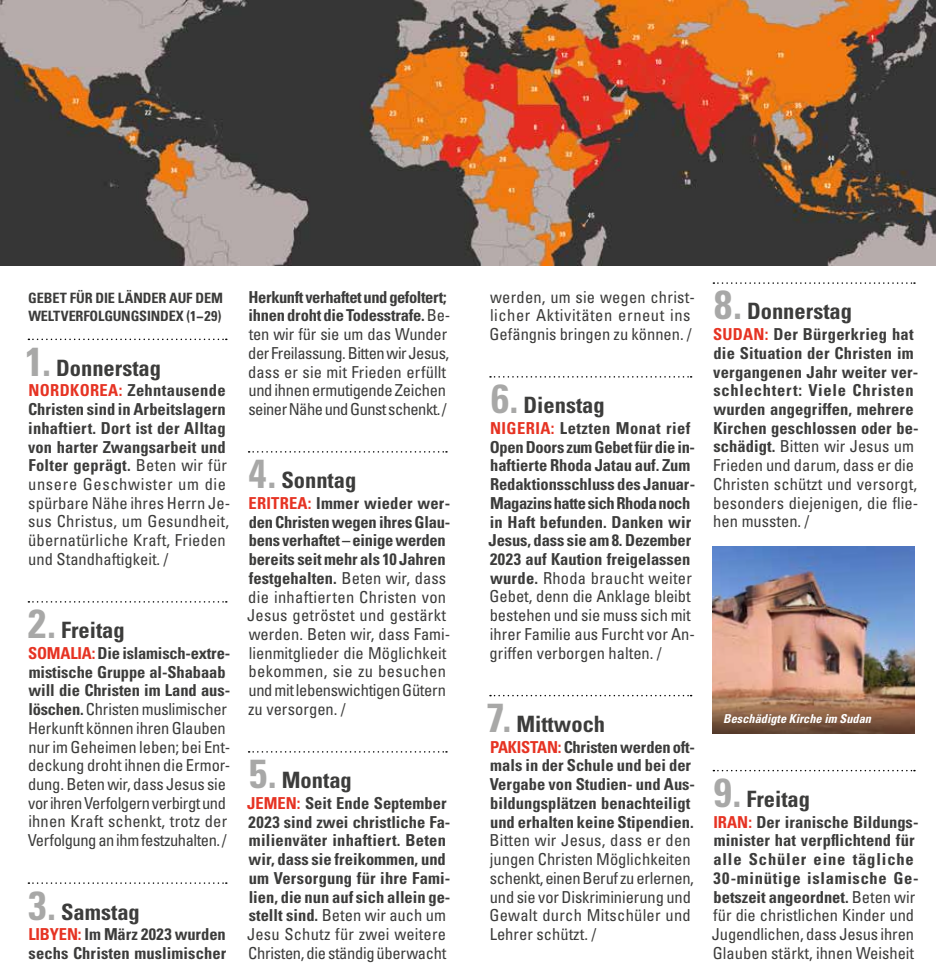
<style>
.page{position:relative;width:936px;height:978px;background:#fff}
.page>*{position:absolute;margin:0;border:0;box-sizing:border-box;transform-origin:0 0}
.t1{font:700 condensed 22.5px "Univers LT Std";color:#3c3c3b}
.t2{font:700 condensed 16.5px/18.8px "Univers LT Std";color:#3c3c3b}
.t3{font:condensed 16.5px/18.8px "Univers LT Std";color:#3c3c3b}
.t4{font:condensed 16.5px/18.8px "Univers LT Std";letter-spacing:-.02em;color:#3c3c3b}
.t5{font:700 condensed 14.25px/18.8px "Univers LT Std";letter-spacing:-.01em;color:#3c3c3b}
.t6{font:italic 700 condensed 12.3px "Univers LT Std";color:#fff}
.s1{font-size:40.5px;color:#a8a8a7}
.s2{font-weight:700;color:#e63323}
.s3{font-weight:700}
.s4{color:#e63323}
.s5{font-weight:400}
</style>
<div class="page">
<img style="left:712px;top:546px;width:202px;height:123px">
<svg style="left:712px;top:669px;width:202px;height:65px;background:#a0755b"></svg>
<svg style="left:28px;top:339px;width:199px;height:1px"></svg>
<svg style="left:28px;top:601px;width:199px;height:2px"></svg>
<svg style="left:28px;top:882px;width:199px;height:2px"></svg>
<svg style="left:248px;top:451px;width:199px;height:2px"></svg>
<svg style="left:248px;top:751px;width:199px;height:2px"></svg>
<svg style="left:713px;top:282px;width:201px;height:2px"></svg>
<svg style="left:490px;top:376px;width:201px;height:2px"></svg>
<svg style="left:490px;top:695px;width:201px;height:1px"></svg>
<svg style="left:713px;top:770px;width:201px;height:1px"></svg>
<img style="left:0;top:0;width:935px;height:265px">
<p class="t5" style="left:28px;top:288px;width:196px">GEBET FÜR DIE LÄNDER AUF DEM<br>WELTVERFOLGUNGSINDEX (1−29)</p>
<h1 class="t1" style="left:25px;top:354px;width:137px"><span class="s1">1.</span> Donnerstag</h1>
<p class="t3" style="left:28px;top:381px;width:203px"><span class="s2">NORDKOREA:</span> <span class="s3">Zehntausende<br>Christen sind in Arbeitslagern inhaftiert. Dort ist der Alltag von harter Zwangsarbeit und<br>Folter geprägt.</span> Beten wir für unsere Geschwister um die spürbare Nähe ihres Herrn Je&shy;sus Christus, um Gesundheit, übernatürliche Kraft, Frieden und Standhaftigkeit. /</p>
<h1 class="t1" style="left:28px;top:616px;width:98px"><span class="s1">2.</span> Freitag</h1>
<p class="t3" style="left:28px;top:643px;width:204px"><span class="s2">SOMALIA:</span> <span class="s3">Die islamisch-extre&shy;mistische Gruppe al-Shabaab will die Christen im Land aus&shy;löschen.</span> Christen muslimischer<br>Herkunft können ihren Glauben nur im Geheimen leben; bei Ent&shy;deckung droht ihnen die Ermor&shy;dung. Beten wir, dass Jesus sie vor ihren Verfolgern verbirgt und ihnen Kraft schenkt, trotz der<br>Verfolgung an ihm festzuhalten. /</p>
<h1 class="t1" style="left:28px;top:898px;width:113px"><span class="s1">3.</span> Samstag</h1>
<p class="t2" style="left:28px;top:925px;width:199px"><span class="s4">LIBYEN:</span> Im März 2023 wurden sechs Christen muslimischer</p>
<p class="t4" style="left:248px;top:287px;width:203px"><span class="s3">Herkunft verhaftet und gefoltert; ihnen droht die Todesstrafe.</span> Be&shy;ten wir für sie um das Wunder der Freilassung. Bitten wir Jesus, dass er sie mit Frieden erfüllt und ihnen ermutigende Zeichen seiner Nähe und Gunst schenkt. /</p>
<h1 class="t1" style="left:249px;top:466px;width:109px"><span class="s1">4.</span> Sonntag</h1>
<p class="t3" style="left:247px;top:493px;width:205px"><span class="s2">ERITREA:</span> <span class="s3">Immer wieder wer&shy;den Christen wegen ihres Glau&shy;bens verhaftet – einige werden bereits seit mehr als 10 Jahren festgehalten.</span> Beten wir, dass die inhaftierten Christen von<br>Jesus getröstet und gestärkt werden. Beten wir, dass Fami&shy;lienmitglieder die Möglichkeit bekommen, sie zu besuchen und mit lebenswichtigen Gütern zu versorgen. /</p>
<h1 class="t1" style="left:249px;top:766px;width:104px"><span class="s1">5.</span> Montag</h1>
<p class="t2" style="left:247px;top:793px;width:205px"><span class="s4">JEMEN:</span> Seit Ende September<br>2023 sind zwei christliche Fa&shy;milienväter inhaftiert. Beten wir, dass sie freikommen, und um Versorgung für ihre Fami&shy;lien, die nun auf sich allein ge&shy;stellt sind. <span class="s5">Beten wir auch um<br>Jesu Schutz für zwei weitere<br>Christen, die ständig überwacht</span></p>
<p class="t3" style="left:489px;top:287px;width:207px">werden, um sie wegen christ&shy;licher Aktivitäten erneut ins<br>Gefängnis bringen zu können. /</p>
<h1 class="t1" style="left:491px;top:391px;width:115px"><span class="s1">6.</span> Dienstag</h1>
<p class="t2" style="left:488px;top:418px;width:208px"><span class="s4">NIGERIA:</span> Letzten Monat rief<br>Open Doors zum Gebet für die in&shy;haftierte Rhoda Jatau auf. Zum<br>Redaktionsschluss des Januar-<br>Magazins hatte sich Rhoda noch in Haft befunden. Danken wir<br>Jesus, dass sie am 8. Dezember<br>2023 auf Kaution freigelassen wurde. <span class="s5">Rhoda braucht weiter<br>Gebet, denn die Anklage bleibt bestehen und sie muss sich mit ihrer Familie aus Furcht vor An&shy;griffen verborgen halten. /</span></p>
<h1 class="t1" style="left:486px;top:710px;width:120px"><span class="s1">7.</span> Mittwoch</h1>
<p class="t2" style="left:489px;top:737px;width:207px"><span class="s4">PAKISTAN:</span> Christen werden oft&shy;mals in der Schule und bei der<br>Vergabe von Studien- und Aus&shy;bildungsplätzen benachteiligt und erhalten keine Stipendien.</p>
<p class="t3" style="left:489px;top:831px;width:206px">Bitten wir Jesus, dass er den jungen Christen Möglichkeiten schenkt, einen Beruf zu erlernen, und sie vor Diskriminierung und<br>Gewalt durch Mitschüler und<br>Lehrer schützt. /</p>
<h1 class="t1" style="left:714px;top:298px;width:139px"><span class="s1">8.</span> Donnerstag</h1>
<p class="t2" style="left:713px;top:325px;width:207px"><span class="s4">SUDAN:</span> Der Bürgerkrieg hat die Situation der Christen im vergangenen Jahr weiter ver&shy;schlechtert: Viele Christen wurden angegriffen, mehrere<br>Kirchen geschlossen oder be&shy;schädigt. <span class="s5">Bitten wir Jesus um<br>Frieden und darum, dass er die<br>Christen schützt und versorgt, besonders diejenigen, die flie&shy;hen mussten. /</span></p>
<p class="t6" style="left:723px;top:711px;width:149px">Beschädigte Kirche im Sudan</p>
<h1 class="t1" style="left:714px;top:785px;width:98px"><span class="s1">9.</span> Freitag</h1>
<p class="t2" style="left:711px;top:812px;width:208px"><span class="s4">IRAN:</span> Der iranische Bildungs&shy;minister hat verpflichtend für alle Schüler eine tägliche<br>30-minütige islamische Ge&shy;betszeit angeordnet. <span class="s5">Beten wir für die christlichen Kinder und<br>Jugendlichen, dass Jesus ihren<br>Glauben stärkt, ihnen Weisheit</span></p>
</div>
